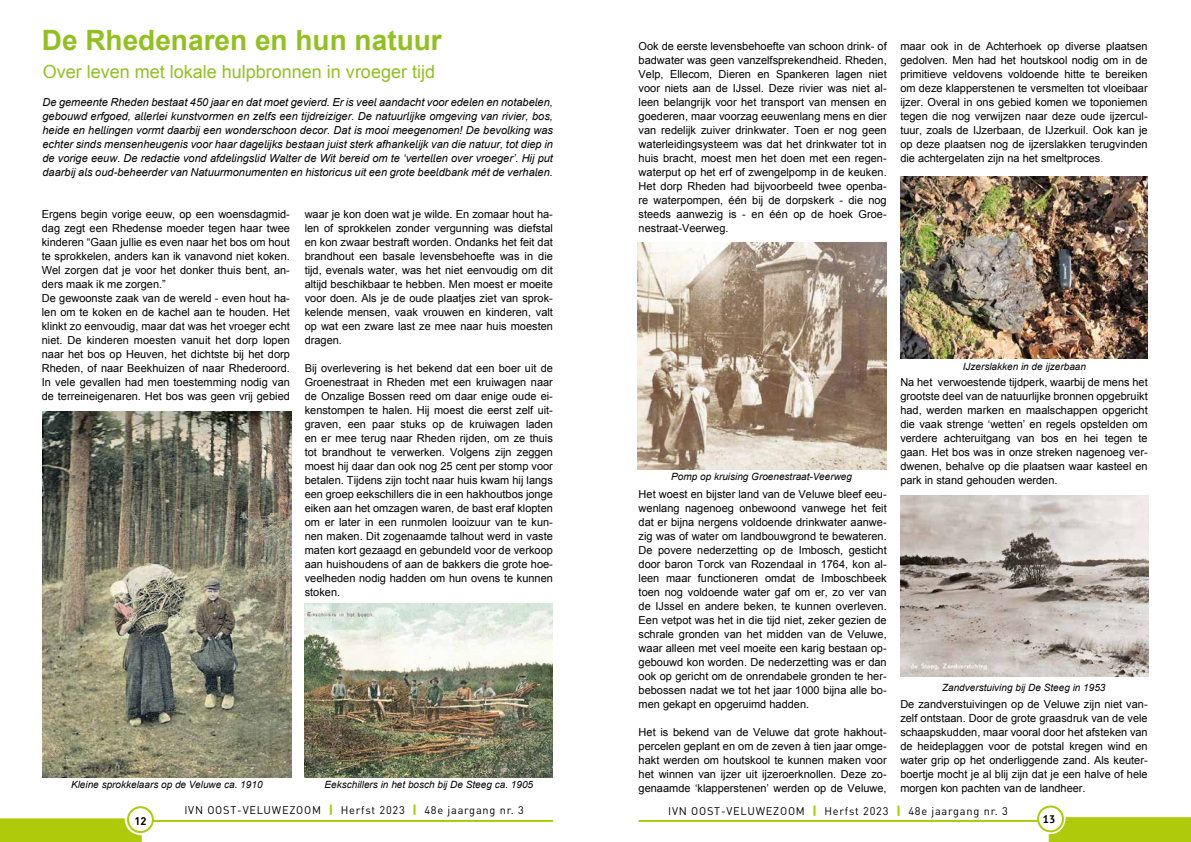
<style>
.page{position:relative;width:1191px;height:842px;background:#fff}
.page>*{position:absolute;margin:0;border:0;box-sizing:border-box;transform-origin:0 0}
.t1{font:700 28px "Arial";color:#92c020}
.t2{font:18px "Arial";color:#92c020}
.t3{font:11px/14px "Arial";color:#000;text-align:justify}
.t4{font:italic 11px/14px "Arial";color:#000;text-align:justify}
.t5{font:11px "DIN";letter-spacing:.07em;color:#000}
.t6{font:700 11px "DIN Pro";color:#000}
.t7{font:700 11px "PT Sans";color:#000}
.t8{font:italic 10px "Arial";color:#000}
.s1{color:#ff2b06}
.s2{font-weight:900;font-size:12px;color:#afca0b}
</style>
<div class="page">
<div style="left:0;top:818px;width:142px;height:24px;background:#afca0b"></div>
<hr style="left:130px;top:820px;width:423px;height:2px;background:#afca0b">
<div style="left:128px;top:807px;width:25px;height:25px;background:#fff;border-radius:50%"></div>
<div style="left:127px;top:806px;width:27px;height:27px;border:2px solid #afca0b;border-radius:50%"></div>
<hr style="left:638px;top:820px;width:418px;height:2px;background:#afca0b">
<div style="left:1048px;top:817px;width:143px;height:25px;background:#afca0b"></div>
<div style="left:1038px;top:806px;width:25px;height:25px;background:#fff;border-radius:50%"></div>
<div style="left:1037px;top:805px;width:27px;height:27px;border:2px solid #afca0b;border-radius:50%"></div>
<img style="left:42px;top:411px;width:249px;height:367px">
<img style="left:305px;top:604px;width:248px;height:174px">
<img style="left:637px;top:242px;width:249px;height:227px">
<img style="left:900px;top:176px;width:247px;height:182px">
<img style="left:900px;top:495px;width:248px;height:182px">
<h1 class="t1" style="left:42px;top:22px;width:401px">De Rhedenaren en hun natuur</h1>
<h2 class="t2" style="left:43px;top:60px;width:394px">Over leven met lokale hulpbronnen in vroeger tijd</h2>
<p class="t4" style="left:43px;top:95px;width:512px">De gemeente Rheden bestaat 450 jaar en dat moet gevierd. Er is veel aandacht voor edelen en notabelen, gebouwd erfgoed, allerlei kunstvormen en zelfs een tijdreiziger. De natuurlijke omgeving van rivier, bos, heide en hellingen vormt daarbij een wonderschoon decor. Dat is mooi meegenomen! De bevolking was echter sinds mensenheugenis voor haar dagelijks bestaan juist sterk afhankelijk van die natuur, tot diep in de vorige eeuw. De redactie vond afdelingslid Walter de Wit bereid om te ‘vertellen over vroeger’. Hij put daarbij als oud-beheerder van Natuurmonumenten en historicus uit een grote beeldbank mét de verhalen.</p>
<p class="t3" style="left:42px;top:207px;width:250px;text-align:left">Ergens begin vorige eeuw, op een woensdagmid&shy;dag zegt een Rhedense moeder tegen haar twee kinderen “Gaan jullie es even naar het bos om hout te sprokkelen, anders kan ik vanavond niet koken.<br>Wel zorgen dat je voor het donker thuis bent, an&shy;ders maak ik me zorgen.”<br>De gewoonste zaak van de wereld - even hout ha&shy;len om te koken en de kachel aan te houden. Het klinkt zo eenvoudig, maar dat was het vroeger echt niet. De kinderen moesten vanuit het dorp lopen naar het bos op Heuven, het dichtste bij het dorp Rheden, of naar Beekhuizen of naar Rhederoord.<br>In vele gevallen had men toestemming nodig van de terreineigenaren. Het bos was geen vrij gebied</p>
<p class="t3" style="left:305px;top:207px;width:250px">waar je kon doen wat je wilde. En zomaar hout ha&shy;len of sprokkelen zonder vergunning was diefstal en kon zwaar bestraft worden. Ondanks het feit dat brandhout een basale levensbehoefte was in die tijd, evenals water, was het niet eenvoudig om dit altijd beschikbaar te hebben. Men moest er moeite voor doen. Als je de oude plaatjes ziet van sprok&shy;kelende mensen, vaak vrouwen en kinderen, valt op wat een zware last ze mee naar huis moesten dragen.</p>
<p class="t3" style="left:305px;top:361px;width:250px">Bij overlevering is het bekend dat een boer uit de Groenestraat in Rheden met een kruiwagen naar de Onzalige Bossen reed om daar enige oude ei&shy;kenstompen te halen. Hij moest die eerst zelf uit&shy;graven, een paar stuks op de kruiwagen laden en er mee terug naar Rheden rijden, om ze thuis tot brandhout te verwerken. Volgens zijn zeggen moest hij daar dan ook nog 25 cent per stomp voor betalen. Tijdens zijn tocht naar huis kwam hij langs een groep eekschillers die in een hakhoutbos jonge eiken aan het omzagen waren, de bast eraf klopten om er later in een runmolen looizuur van te kun&shy;nen maken. Dit zogenaamde talhout werd in vaste maten kort gezaagd en gebundeld voor de verkoop aan huishoudens of aan de bakkers die grote hoe&shy;veelheden nodig hadden om hun ovens te kunnen stoken.</p>
<p class="t8" style="left:71px;top:778px;width:193px">Kleine sprokkelaars op de Veluwe ca. 1910</p>
<p class="t8" style="left:325px;top:778px;width:210px">Eekschillers in het bosch bij De Steeg ca. 1905</p>
<p class="t3" style="left:638px;top:39px;width:250px">Ook de eerste levensbehoefte van schoon drink- of badwater was geen vanzelfsprekendheid. Rheden, Velp, Ellecom, Dieren en Spankeren lagen niet voor niets aan de IJssel. Deze rivier was niet al&shy;leen belangrijk voor het transport van mensen en goederen, maar voorzag eeuwenlang mens en dier van redelijk zuiver drinkwater. Toen er nog geen waterleidingsysteem was dat het drinkwater tot in huis bracht, moest men het doen met een regen&shy;waterput op het erf of zwengelpomp in de keuken.<br>Het dorp Rheden had bijvoorbeeld twee openba&shy;re waterpompen, één bij de dorpskerk - die nog steeds aanwezig is - en één op de hoek Groe&shy;nestraat-Veerweg.</p>
<p class="t3" style="left:900px;top:39px;width:249px">maar ook in de Achterhoek op diverse plaatsen gedolven. Men had het houtskool nodig om in de primitieve veldovens voldoende hitte te bereiken om deze klapperstenen te versmelten tot vloeibaar ijzer. Overal in ons gebied komen we toponiemen tegen die nog verwijzen naar deze oude ijzercul&shy;tuur, zoals de IJzerbaan, de IJzerkuil. Ook kan je op deze plaatsen nog de ijzerslakken terugvinden die achtergelaten zijn na het smeltproces<span class="s1">.</span></p>
<p class="t8" style="left:671px;top:470px;width:182px">Pomp op kruising Groenestraat-Veerweg</p>
<p class="t3" style="left:638px;top:487px;width:250px">Het woest en bijster land van de Veluwe bleef eeu&shy;wenlang nagenoeg onbewoond vanwege het feit dat er bijna nergens voldoende drinkwater aanwe&shy;zig was of water om landbouwgrond te bewateren.<br>De povere nederzetting op de Imbosch, gesticht door baron Torck van Rozendaal in 1764, kon al&shy;leen maar functioneren omdat de Imboschbeek toen nog voldoende water gaf om er, zo ver van de IJssel en andere beken, te kunnen overleven.<br>Een vetpot was het in die tijd niet, zeker gezien de schrale gronden van het midden van de Veluwe, waar alleen met veel moeite een karig bestaan op&shy;gebouwd kon worden. De nederzetting was er dan ook op gericht om de onrendabele gronden te her&shy;bebossen nadat we tot het jaar 1000 bijna alle bo&shy;men gekapt en opgeruimd hadden.</p>
<p class="t3" style="left:638px;top:725px;width:250px">Het is bekend van de Veluwe dat grote hakhout&shy;percelen geplant en om de zeven à tien jaar omge&shy;hakt werden om houtskool te kunnen maken voor het winnen van ijzer uit ijzeroerknollen. Deze zo&shy;genaamde ‘klapperstenen’ werden op de Veluwe,</p>
<p class="t8" style="left:962px;top:360px;width:125px">IJzerslakken in de ijzerbaan</p>
<p class="t3" style="left:900px;top:375px;width:249px">Na het verwoestende tijdperk, waarbij de mens het grootste deel van de natuurlijke bronnen opgebruikt had, werden marken en maalschappen opgericht die vaak strenge ‘wetten’ en regels opstelden om verdere achteruitgang van bos en hei tegen te gaan. Het bos was in onze streken nagenoeg ver&shy;dwenen, behalve op die plaatsen waar kasteel en park in stand gehouden werden.</p>
<p class="t8" style="left:942px;top:681px;width:165px">Zandverstuiving bij De Steeg in 1953</p>
<p class="t3" style="left:900px;top:697px;width:249px">De zandverstuivingen op de Veluwe zijn niet van&shy;zelf ontstaan. Door de grote graasdruk van de vele schaapskudden, maar vooral door het afsteken van de heideplaggen voor de potstal kregen wind en water grip op het onderliggende zand. Als keuter&shy;boertje mocht je al blij zijn dat je een halve of hele morgen kon pachten van de landheer.</p>
<p class="t5" style="left:184px;top:803px;width:341px">IVN OOST-VELUWEZOOM <span class="s2">|</span> Herfst 2023 <span class="s2">|</span> 48e jaargang nr. 3</p>
<p class="t5" style="left:668px;top:804px;width:341px">IVN OOST-VELUWEZOOM <span class="s2">|</span> Herfst 2023 <span class="s2">|</span> 48e jaargang nr. 3</p>
<p class="t6" style="left:134px;top:813px;width:13px">12</p>
<p class="t7" style="left:1042px;top:811px;width:14px">13</p>
</div>
